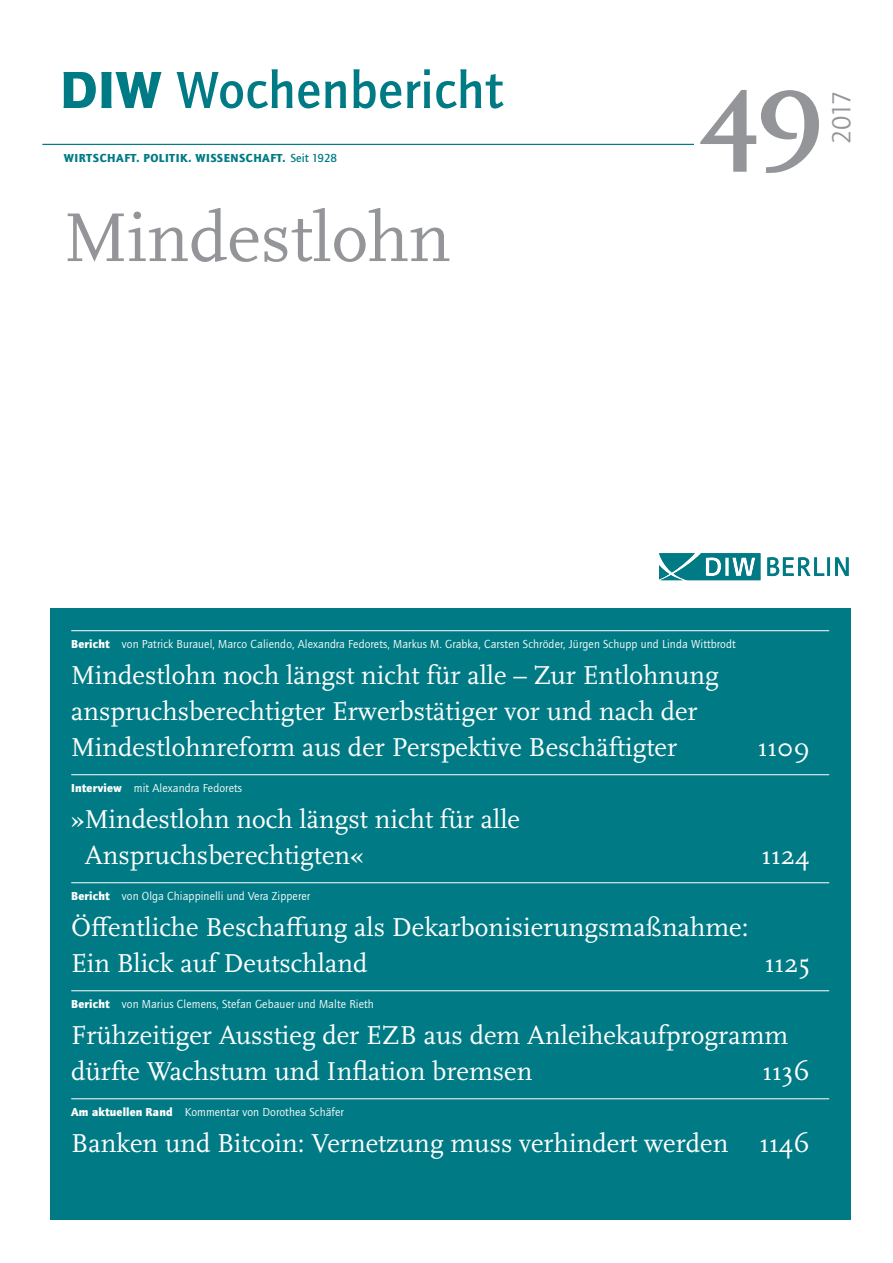
<style>
.page{position:relative;width:893px;height:1263px;background:#fff}
.page>*{position:absolute;margin:0;border:0;box-sizing:border-box;transform-origin:0 0}
.t1{font:700 114px "Scala Pro";color:#939598}
.t2{font:72px "Scala Pro";color:#939598}
.t3{font:500 54px "Quay Sans ITC Std";letter-spacing:.01em;color:#007b85}
.t4{font:27px/36px "Scala Pro";color:#fff}
.t5{font:27px "Quay Sans ITC Std";color:#939598}
.t6{font:12px "Quay Sans ITC Std";letter-spacing:.01em;color:#fff}
.t7{font:900 12px "Quay Sans ITC Std";letter-spacing:.04em;color:#007b85}
.s1{font-weight:900}
.s2{font-weight:500}
</style>
<div class="page">
<hr style="left:43px;top:144px;width:765px;height:1px;background:#007b85">
<svg style="left:767px;top:557px;width:82px;height:19px"></svg>
<svg style="left:659px;top:553px;width:101px;height:27px"></svg>
<div style="left:50px;top:608px;width:800px;height:607px;background:#007b85"></div>
<hr style="left:71px;top:630px;width:758px;height:1px;background:#fff">
<hr style="left:71px;top:774px;width:758px;height:1px;background:#fff">
<hr style="left:71px;top:882px;width:758px;height:1px;background:#fff">
<hr style="left:71px;top:990px;width:758px;height:1px;background:#fff">
<hr style="left:71px;top:1098px;width:758px;height:1px;background:#fff">
<div style="left:694px;top:90px;width:135px;height:63px;background:#fff"></div>
<h3 class="t3" style="left:60px;top:58px;width:445px"><span class="s1">DIW</span> Wochenbericht</h3>
<p class="t7" style="left:64px;top:151px;width:275px">WIRTSCHAFT. POLITIK. WISSENSCHAFT. <span class="s2">Seit 1928</span></p>
<h2 class="t2" style="left:64px;top:189px;width:388px">Mindestlohn</h2>
<h1 class="t1" style="left:699px;top:23px;width:127px">49</h1>
<p class="t5" style="left:826px;top:144px;width:55px;rotate:-90deg">2017</p>
<p class="t6" style="left:71px;top:637px;width:666px"><span class="s1">Bericht</span> von Patrick Burauel, Marco Caliendo, Alexandra Fedorets, Markus M. Grabka, Carsten Schröder, Jürgen Schupp und Linda Wittbrodt</p>
<p class="t4" style="left:71px;top:656px;width:649px">Mindestlohn noch längst nicht für alle – Zur Entlohnung anspruchsberechtigter Erwerbstätiger vor und nach der<br>Mindestlohnreform aus der Perspektive Beschäftigter</p>
<p class="t6" style="left:71px;top:781px;width:172px"><span class="s1">Interview</span> mit Alexandra Fedorets</p>
<p class="t4" style="left:85px;top:800px;width:437px;text-indent:-14px">»Mindestlohn noch längst nicht für alle<br>Anspruchsberechtigten«</p>
<p class="t6" style="left:71px;top:889px;width:240px"><span class="s1">Bericht</span> von Olga Chiappinelli und Vera Zipperer</p>
<p class="t4" style="left:71px;top:908px;width:679px">Öffentliche Beschaffung als Dekarbonisierungsmaßnahme:<br>Ein Blick auf Deutschland</p>
<p class="t4" style="left:758px;top:728px;width:54px">1109</p>
<p class="t4" style="left:761px;top:836px;width:47px">1124</p>
<p class="t4" style="left:765px;top:944px;width:47px">1125</p>
<p class="t6" style="left:71px;top:997px;width:304px"><span class="s1">Bericht</span> von Marius Clemens, Stefan Gebauer und Malte Rieth</p>
<p class="t4" style="left:71px;top:1016px;width:719px">Frühzeitiger Ausstieg der EZB aus dem Anleihekaufprogramm dürfte Wachstum und Inflation bremsen</p>
<p class="t4" style="left:762px;top:1052px;width:49px">1136</p>
<p class="t6" style="left:71px;top:1105px;width:274px"><span class="s1">Am aktuellen Rand</span> Kommentar von Dorothea Schäfer</p>
<p class="t4" style="left:71px;top:1124px;width:740px">Banken und Bitcoin: Vernetzung muss verhindert werden 1146</p>
</div>
